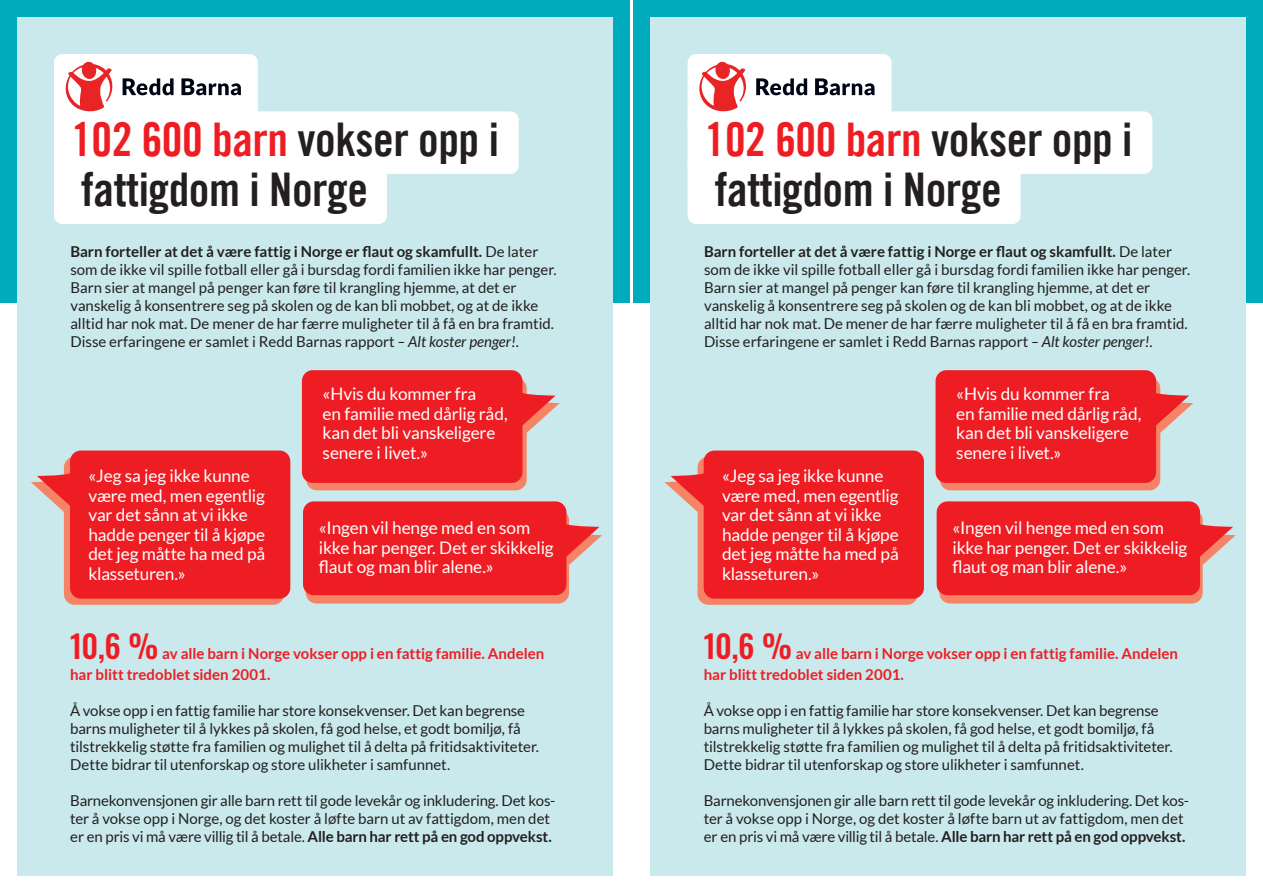
<style>
.page{position:relative;width:1263px;height:893px;background:#fff}
.page>*{position:absolute;margin:0;border:0;box-sizing:border-box;transform-origin:0 0}
.t1{font:46.5px/49.5px "Trade Gothic LT Com Bd Cn 20";letter-spacing:-.01em;color:#231f20}
.t2{font:17.25px/19.5px "Lato";letter-spacing:-.01em;color:#fff}
.t3{font:15px/18px "Lato";color:#231f20}
.t4{font:700 15px/21px "Lato";color:#ee1d23}
.s1{color:#ee1d23}
.s2{font-weight:700}
.s3{font-style:italic}
.s4{font-family:"Oswald";font-weight:400;font-size:31.5px}
</style>
<div class="page">
<div style="left:0;top:0;width:629px;height:303px;background:#00acbb"></div>
<div style="left:17px;top:17px;width:595px;height:859px;background:#cae9ed"></div>
<div style="left:54px;top:111px;width:465px;height:63px;background:#fff;border-radius:9px"></div>
<div style="left:54px;top:54px;width:204px;height:81px;background:#fff;border-radius:9px"></div>
<svg style="left:123px;top:78px;width:51px;height:17px"></svg>
<svg style="left:181px;top:78px;width:60px;height:17px"></svg>
<svg style="left:66px;top:62px;width:47px;height:49px"></svg>
<div style="left:54px;top:151px;width:333px;height:73px;background:#fff;border-radius:9px"></div>
<svg style="left:303px;top:501px;width:299px;height:102px;background:#eb383b"></svg>
<svg style="left:302px;top:370px;width:258px;height:120px;background:#ea3b3e"></svg>
<svg style="left:31px;top:451px;width:259px;height:154px;background:#ea3a3e"></svg>
<div style="left:634px;top:0;width:629px;height:303px;background:#00acbb"></div>
<div style="left:651px;top:17px;width:595px;height:859px;background:#cae9ed"></div>
<div style="left:688px;top:111px;width:464px;height:63px;background:#fff;border-radius:9px"></div>
<div style="left:688px;top:54px;width:203px;height:81px;background:#fff;border-radius:9px"></div>
<svg style="left:756px;top:78px;width:51px;height:17px"></svg>
<svg style="left:815px;top:78px;width:59px;height:17px"></svg>
<svg style="left:699px;top:62px;width:47px;height:49px"></svg>
<div style="left:688px;top:151px;width:332px;height:73px;background:#fff;border-radius:9px"></div>
<svg style="left:937px;top:501px;width:299px;height:102px;background:#eb383b"></svg>
<svg style="left:935px;top:370px;width:258px;height:120px;background:#ea3b3e"></svg>
<svg style="left:664px;top:451px;width:260px;height:154px;background:#e93d41"></svg>
<h1 class="t1" style="left:71px;top:118px;width:429px"><span class="s1">102 600 barn</span> vokser opp i fattigdom i Norge</h1>
<p class="t3" style="left:70px;top:242px;width:488px"><span class="s2">Barn forteller at det å være fattig i Norge er flaut og skamfullt.</span> De later som de ikke vil spille fotball eller gå i bursdag fordi familien ikke har penger.<br>Barn sier at mangel på penger kan føre til krangling hjemme, at det er vanskelig å konsentrere seg på skolen og de kan bli mobbet, og at de ikke alltid har nok mat. De mener de har færre muligheter til å få en bra framtid.<br>Disse erfaringene er samlet i Redd Barnas rapport <span class="s3">– Alt koster penger!</span>.</p>
<p class="t2" style="left:88px;top:466px;width:178px">«Jeg sa jeg ikke kunne være med, men egentlig var det sånn at vi ikke hadde penger til å kjøpe det jeg måtte ha med på klasseturen.»</p>
<p class="t2" style="left:323px;top:384px;width:187px">«Hvis du kommer fra<br>en familie med dårlig råd, kan det bli vanskeligere senere i livet.»</p>
<p class="t2" style="left:319px;top:518px;width:236px">«Ingen vil henge med en som ikke har penger. Det er skikkelig flaut og man blir alene.»</p>
<p class="t4" style="left:70px;top:644px;width:476px"><span class="s4">10,6 %</span> av alle barn i Norge vokser opp i en fattig familie. Andelen har blitt tredoblet siden 2001.</p>
<p class="t3" style="left:70px;top:702px;width:470px">Å vokse opp i en fattig familie har store konsekvenser. Det kan begrense barns muligheter til å lykkes på skolen, få god helse, et godt bomiljø, få tilstrekkelig støtte fra familien og mulighet til å delta på fritidsaktiviteter.<br>Dette bidrar til utenforskap og store ulikheter i samfunnet.</p>
<p class="t3" style="left:70px;top:792px;width:487px">Barnekonvensjonen gir alle barn rett til gode levekår og inkludering. Det kos&shy;ter å vokse opp i Norge, og det koster å løfte barn ut av fattigdom, men det er en pris vi må være villig til å betale. <span class="s2">Alle barn har rett på en god oppvekst.</span></p>
<h1 class="t1" style="left:705px;top:118px;width:429px"><span class="s1">102 600 barn</span> vokser opp i fattigdom i Norge</h1>
<p class="t3" style="left:704px;top:242px;width:488px"><span class="s2">Barn forteller at det å være fattig i Norge er flaut og skamfullt.</span> De later som de ikke vil spille fotball eller gå i bursdag fordi familien ikke har penger.<br>Barn sier at mangel på penger kan føre til krangling hjemme, at det er vanskelig å konsentrere seg på skolen og de kan bli mobbet, og at de ikke alltid har nok mat. De mener de har færre muligheter til å få en bra framtid.<br>Disse erfaringene er samlet i Redd Barnas rapport <span class="s3">– Alt koster penger!</span>.</p>
<p class="t2" style="left:722px;top:466px;width:178px">«Jeg sa jeg ikke kunne være med, men egentlig var det sånn at vi ikke hadde penger til å kjøpe det jeg måtte ha med på klasseturen.»</p>
<p class="t2" style="left:956px;top:384px;width:187px">«Hvis du kommer fra<br>en familie med dårlig råd, kan det bli vanskeligere senere i livet.»</p>
<p class="t2" style="left:952px;top:518px;width:236px">«Ingen vil henge med en som ikke har penger. Det er skikkelig flaut og man blir alene.»</p>
<p class="t4" style="left:704px;top:644px;width:476px"><span class="s4">10,6 %</span> av alle barn i Norge vokser opp i en fattig familie. Andelen har blitt tredoblet siden 2001.</p>
<p class="t3" style="left:704px;top:702px;width:470px">Å vokse opp i en fattig familie har store konsekvenser. Det kan begrense barns muligheter til å lykkes på skolen, få god helse, et godt bomiljø, få tilstrekkelig støtte fra familien og mulighet til å delta på fritidsaktiviteter.<br>Dette bidrar til utenforskap og store ulikheter i samfunnet.</p>
<p class="t3" style="left:704px;top:792px;width:487px">Barnekonvensjonen gir alle barn rett til gode levekår og inkludering. Det kos&shy;ter å vokse opp i Norge, og det koster å løfte barn ut av fattigdom, men det er en pris vi må være villig til å betale. <span class="s2">Alle barn har rett på en god oppvekst.</span></p>
</div>
